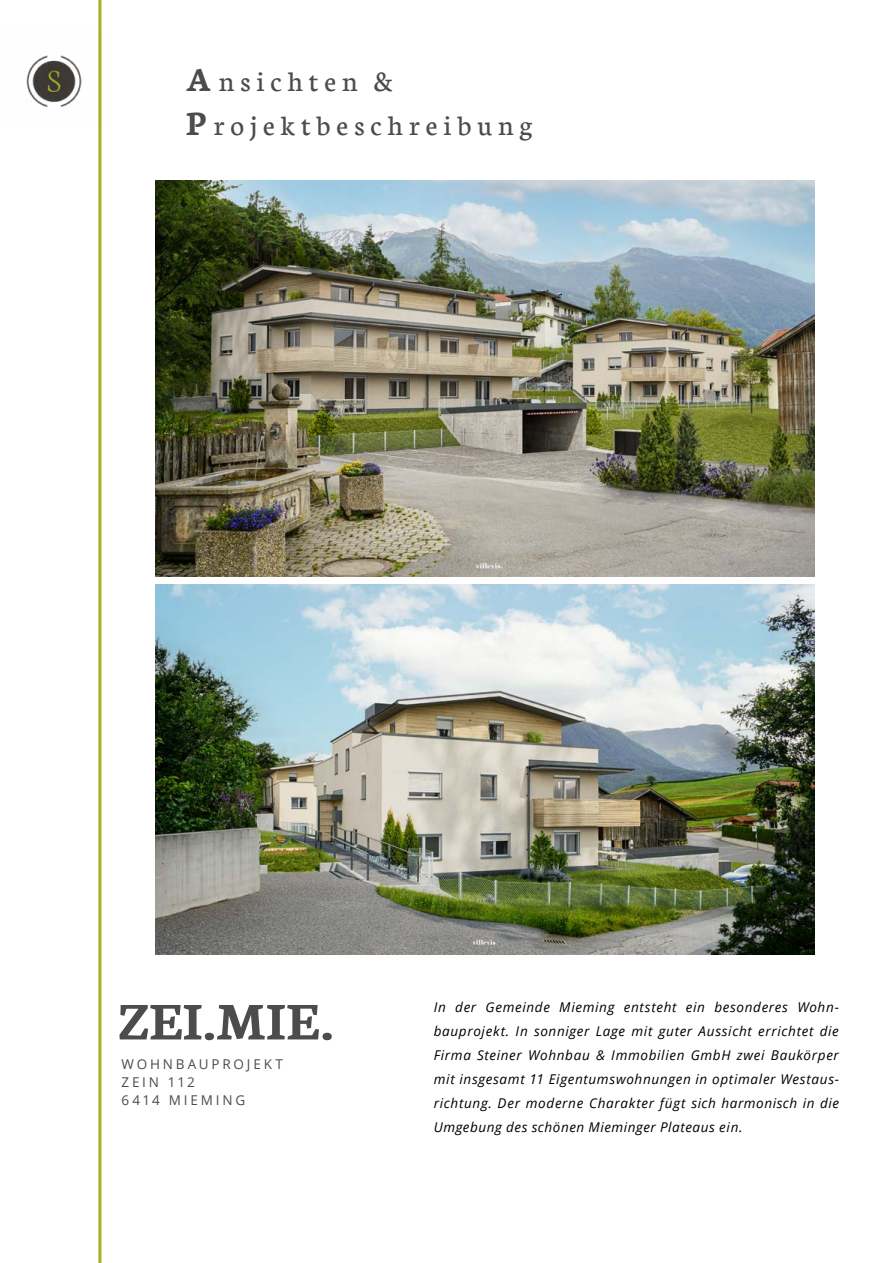
<style>
.page{position:relative;width:893px;height:1263px;background:#fff}
.page>*{position:absolute;margin:0;border:0;box-sizing:border-box;transform-origin:0 0}
.t1{font:700 56.7px "Neuton";letter-spacing:-.01em;color:#4d4b4b}
.t2{font:30px/43.2px "Neuton";letter-spacing:.2em;color:#4d4b4b}
.t3{font:italic 13.5px/23.9px "Open Sans";letter-spacing:.04em;color:#000;text-align:justify}
.t4{font:13.5px/18px "Open Sans";letter-spacing:.21em;color:#4d4b4b}
.s1{font-weight:700;font-size:36px}
</style>
<div class="page">
<svg style="left:98px;top:0;width:3px;height:1263px"></svg>
<img style="left:26px;top:30px;width:76px;height:94px">
<img style="left:155px;top:584px;width:660px;height:371px">
<img style="left:155px;top:181px;width:660px;height:396px">
<h2 class="t2" style="left:186px;top:60px;width:348px"><span class="s1">A</span>nsichten &amp;<br><span class="s1">P</span>rojektbeschreibung</h2>
<h1 class="t1" style="left:118px;top:990px;width:217px">ZEI.MIE.</h1>
<p class="t4" style="left:121px;top:1055px;width:163px">WOHNBAUPROJEKT<br>ZEIN 112<br>6414 MIEMING</p>
<p class="t3" style="left:434px;top:995px;width:407px">In der Gemeinde Mieming entsteht ein besonderes Wohn&shy;bauprojekt. In sonniger Lage mit guter Aussicht errichtet die Firma Steiner Wohnbau &amp; Immobilien GmbH zwei Baukörper mit insgesamt 11 Eigentumswohnungen in optimaler Westaus&shy;richtung. Der moderne Charakter fügt sich harmonisch in die Umgebung des schönen Mieminger Plateaus ein.</p>
</div>
